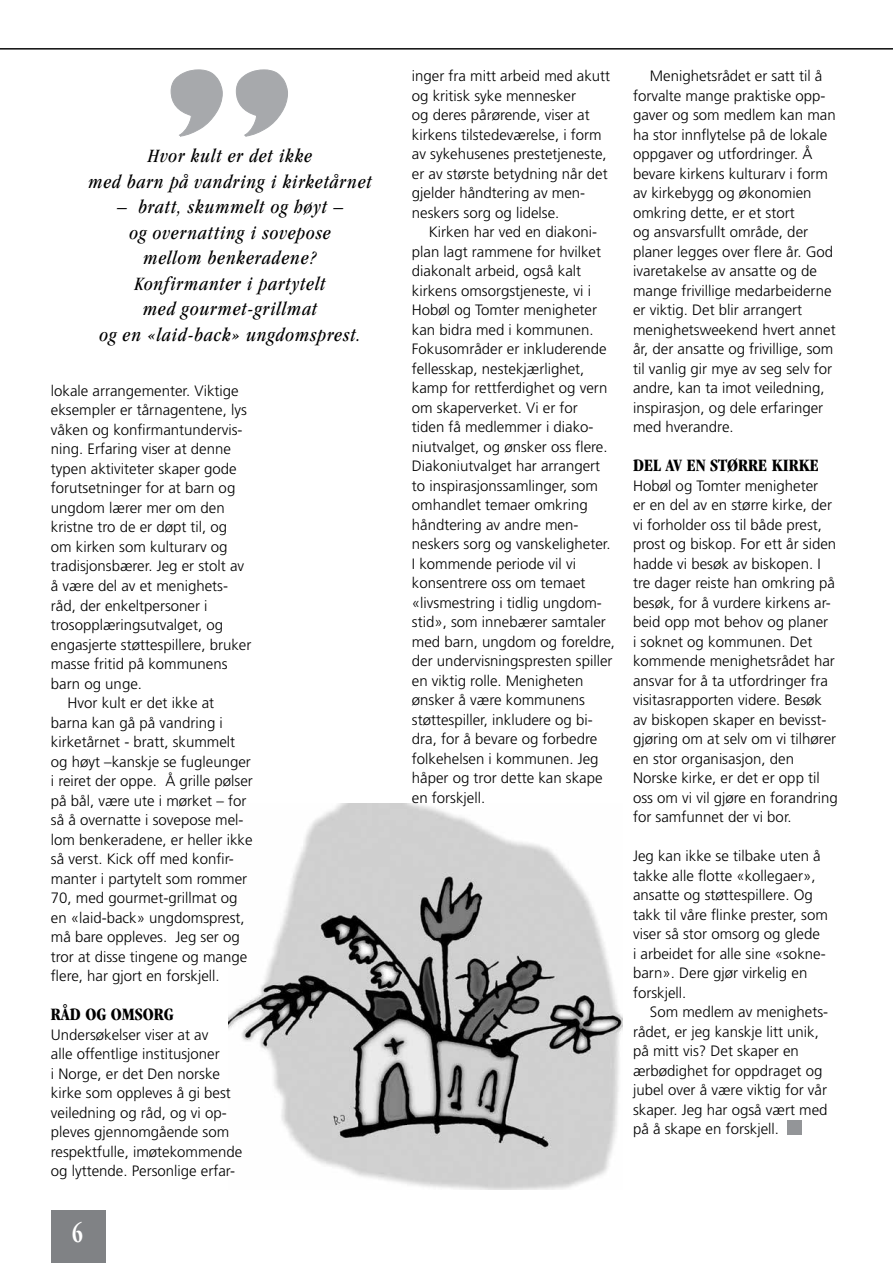
<style>
.page{position:relative;width:893px;height:1263px;background:#fff}
.page>*{position:absolute;margin:0;border:0;box-sizing:border-box;transform-origin:0 0}
.t1{font:700 condensed 27px "Garamond";color:#fff;scale:.8 1}
.t2{font:italic condensed 19.5px/25.5px "Garamond";letter-spacing:.05em;color:#000;text-align:center}
.t3{font:700 condensed 18px "Garamond";color:#000}
.t4{font:300 15px/19.5px "Frutiger";color:#000}
</style>
<div class="page">
<div style="left:51px;top:1210px;width:54px;height:53px;background:#808285"></div>
<hr style="left:0;top:48px;width:893px;height:1px;background:#000">
<img style="left:228px;top:803px;width:394px;height:386px">
<div style="left:787px;top:1120px;width:14px;height:14px;background:#939598"></div>
<svg style="left:171px;top:70px;width:117px;height:67px"></svg>
<h2 class="t2" style="left:89px;top:143px;width:285px">Hvor kult er det ikke<br>med barn på vandring i kirketårnet</h2>
<h2 class="t2" style="left:100px;top:194px;width:263px">– bratt, skummelt og høyt –<br>og overnatting i sovepose mellom benkeradene?<br>Konfirmanter i partytelt<br>med gourmet-grillmat<br>og en «laid-back» ungdomsprest.</h2>
<p class="t4" style="left:51px;top:381px;width:189px">lokale arrangementer. Viktige</p>
<p class="t4" style="left:51px;top:401px;width:198px">eksempler er tårnagentene, lys</p>
<p class="t4" style="left:51px;top:420px;width:193px">våken og konfirmantundervis-</p>
<p class="t4" style="left:51px;top:440px;width:182px">ning. Erfaring viser at denne</p>
<p class="t4" style="left:51px;top:459px;width:187px">typen aktiviteter skaper gode</p>
<p class="t4" style="left:51px;top:479px;width:186px">forutsetninger for at barn og</p>
<p class="t4" style="left:51px;top:498px;width:175px">ungdom lærer mer om den</p>
<p class="t4" style="left:51px;top:518px;width:178px">kristne tro de er døpt til, og</p>
<p class="t4" style="left:51px;top:537px;width:178px">om kirken som kulturarv og</p>
<p class="t4" style="left:51px;top:557px;width:195px">tradisjonsbærer. Jeg er stolt av</p>
<p class="t4" style="left:51px;top:576px;width:177px">å være del av et menighets-</p>
<p class="t4" style="left:51px;top:596px;width:158px">råd, der enkeltpersoner i</p>
<p class="t4" style="left:51px;top:615px;width:174px">trosopplæringsutvalget, og</p>
<p class="t4" style="left:51px;top:635px;width:202px">engasjerte støttespillere, bruker</p>
<p class="t4" style="left:51px;top:654px;width:178px">masse fritid på kommunens</p>
<p class="t4" style="left:51px;top:674px;width:93px">barn og unge.</p>
<p class="t4" style="left:68px;top:693px;width:148px">Hvor kult er det ikke at</p>
<p class="t4" style="left:51px;top:713px;width:173px">barna kan gå på vandring i</p>
<p class="t4" style="left:51px;top:732px;width:186px">kirketårnet - bratt, skummelt</p>
<p class="t4" style="left:51px;top:752px;width:202px">og høyt –kanskje se fugleunger</p>
<p class="t4" style="left:51px;top:771px;width:203px">i reiret der oppe. Å grille pølser</p>
<p class="t4" style="left:51px;top:791px;width:197px">på bål, være ute i mørket – for</p>
<p class="t4" style="left:51px;top:810px;width:194px">så å overnatte i sovepose mel-</p>
<p class="t4" style="left:51px;top:830px;width:203px">lom benkeradene, er heller ikke</p>
<p class="t4" style="left:51px;top:849px;width:185px">så verst. Kick off med konfir-</p>
<p class="t4" style="left:51px;top:869px;width:198px">manter i partytelt som rommer</p>
<p class="t4" style="left:51px;top:888px;width:188px">70, med gourmet-grillmat og</p>
<p class="t4" style="left:51px;top:908px;width:195px">en «laid-back» ungdomsprest,</p>
<p class="t4" style="left:51px;top:927px;width:190px">må bare oppleves. Jeg ser og</p>
<p class="t4" style="left:51px;top:947px;width:198px">tror at disse tingene og mange</p>
<p class="t4" style="left:51px;top:966px;width:170px">flere, har gjort en forskjell.</p>
<p class="t3" style="left:51px;top:1004px;width:125px">RÅD OG OMSORG</p>
<p class="t4" style="left:51px;top:1025px;width:193px">Undersøkelser viser at av<br>alle offentlige institusjoner<br>i Norge, er det Den norske kirke som oppleves å gi best veiledning og råd, og vi op&shy;pleves gjennomgående som respektfulle, imøtekommende og lyttende. Personlige erfar-</p>
<h1 class="t1" style="left:72px;top:1218px;width:15px">6</h1>
<p class="t4" style="left:412px;top:66px;width:200px">inger fra mitt arbeid med akutt og kritisk syke mennesker<br>og deres pårørende, viser at kirkens tilstedeværelse, i form av sykehusenes prestetjeneste, er av største betydning når det gjelder håndtering av men&shy;neskers sorg og lidelse.</p>
<p class="t4" style="left:412px;top:222px;width:205px;text-indent:17px">Kirken har ved en diakoni&shy;plan lagt rammene for hvilket diakonalt arbeid, også kalt kirkens omsorgstjeneste, vi i<br>Hobøl og Tomter menigheter kan bidra med i kommunen.<br>Fokusområder er inkluderende fellesskap, nestekjærlighet, kamp for rettferdighet og vern om skaperverket. Vi er for<br>tiden få medlemmer i diako&shy;niutvalget, og ønsker oss flere.<br>Diakoniutvalget har arrangert to inspirasjonssamlinger, som omhandlet temaer omkring håndtering av andre men&shy;neskers sorg og vanskeligheter.<br>I kommende periode vil vi konsentrere oss om temaet «livsmestring i tidlig ungdom&shy;stid», som innebærer samtaler med barn, ungdom og foreldre, der undervisningspresten spiller en viktig rolle. Menigheten ønsker å være kommunens støttespiller, inkludere og bi&shy;dra, for å bevare og forbedre folkehelsen i kommunen. Jeg håper og tror dette kan skape en forskjell.</p>
<p class="t4" style="left:633px;top:66px;width:204px;text-indent:17px">Menighetsrådet er satt til å forvalte mange praktiske opp&shy;gaver og som medlem kan man ha stor innflytelse på de lokale oppgaver og utfordringer. Å bevare kirkens kulturarv i form av kirkebygg og økonomien omkring dette, er et stort<br>og ansvarsfullt område, der planer legges over flere år. God ivaretakelse av ansatte og de mange frivillige medarbeiderne er viktig. Det blir arrangert menighetsweekend hvert annet år, der ansatte og frivillige, som til vanlig gir mye av seg selv for andre, kan ta imot veiledning, inspirasjon, og dele erfaringer med hverandre.</p>
<p class="t3" style="left:633px;top:455px;width:187px">DEL AV EN STØRRE KIRKE</p>
<p class="t4" style="left:633px;top:476px;width:206px">Hobøl og Tomter menigheter<br>er en del av en større kirke, der vi forholder oss til både prest, prost og biskop. For ett år siden hadde vi besøk av biskopen. I tre dager reiste han omkring på besøk, for å vurdere kirkens ar&shy;beid opp mot behov og planer<br>i soknet og kommunen. Det kommende menighetsrådet har ansvar for å ta utfordringer fra visitasrapporten videre. Besøk av biskopen skaper en bevisst&shy;gjøring om at selv om vi tilhører en stor organisasjon, den<br>Norske kirke, er det er opp til oss om vi vil gjøre en forandring for samfunnet der vi bor.</p>
<p class="t4" style="left:633px;top:846px;width:196px">Jeg kan ikke se tilbake uten å takke alle flotte «kollegaer», ansatte og støttespillere. Og takk til våre flinke prester, som viser så stor omsorg og glede<br>i arbeidet for alle sine «sokne&shy;barn». Dere gjør virkelig en forskjell.</p>
<p class="t4" style="left:633px;top:1002px;width:196px;text-indent:17px">Som medlem av menighets&shy;rådet, er jeg kanskje litt unik, på mitt vis? Det skaper en ærbødighet for oppdraget og jubel over å være viktig for vår skaper. Jeg har også vært med på å skape en forskjell.</p>
</div>
